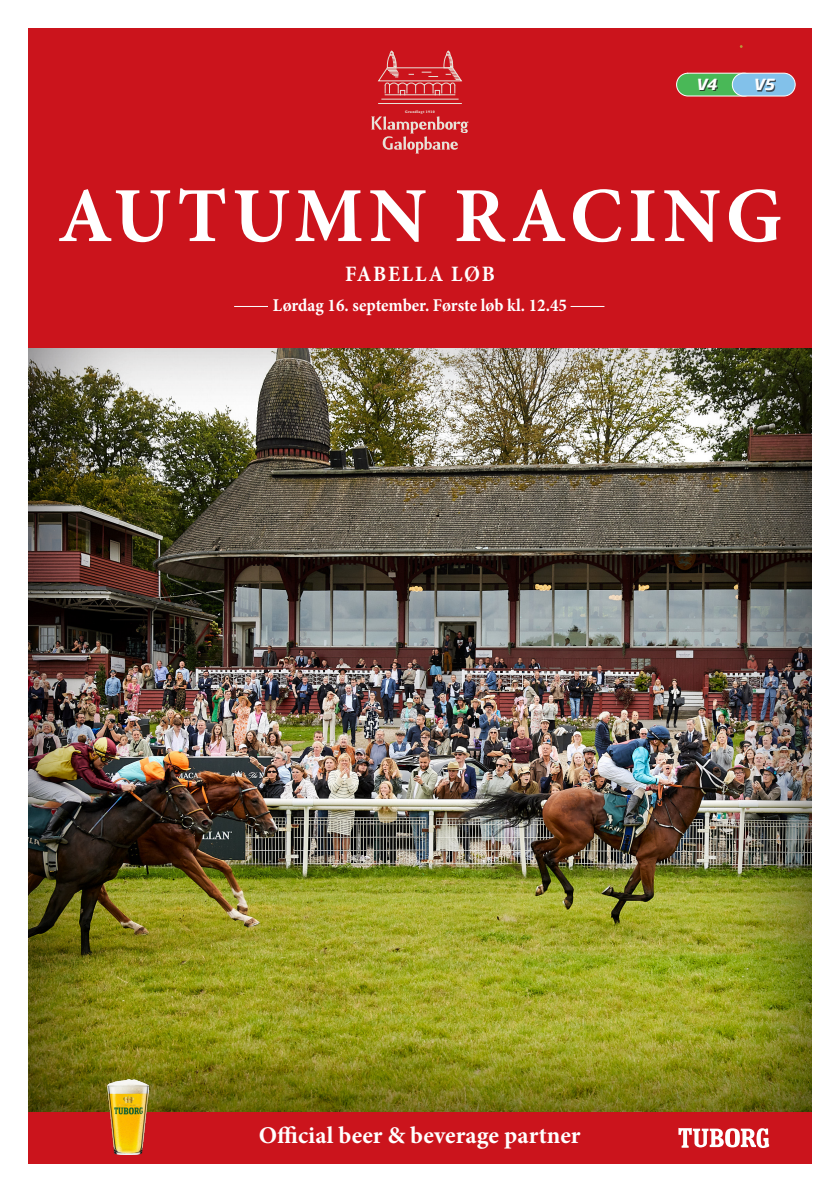
<style>
.page{position:relative;width:840px;height:1191px;background:#fff}
.page>*{position:absolute;margin:0;border:0;box-sizing:border-box;transform-origin:0 0}
.Rubrik{font:700 78px "Minion Pro";letter-spacing:.07em;color:#fff}
.t1{font:700 24px "Minion Pro";color:#fff}
.Rubrik-2{font:700 22px "Minion Pro";letter-spacing:.085em;color:#fff;scale:.94 1}
.Rubrik-3{font:700 18px "Minion Pro";color:#fff;scale:.94 1}
.t2{font:italic 700 15.2px "Soho Gothic Pro";color:#fff}
.t3{font:700 4px "Spinoza Pro";letter-spacing:.08em;color:#e8e2d8}
</style>
<div class="page">
<div style="left:22px;top:294px;width:791px;height:821px;background:#231f20;opacity:.75"></div>
<div style="left:28px;top:28px;width:783px;height:320px;background:#cb141c"></div>
<div style="left:28px;top:1112px;width:783px;height:51px;background:#cb141c"></div>
<hr style="left:381px;top:99px;width:77px;height:1px;background:#e8e2d8">
<hr style="left:378px;top:103px;width:83px;height:1px;background:#e8e2d8">
<svg style="left:371px;top:116px;width:97px;height:37px"></svg>
<svg style="left:377px;top:50px;width:85px;height:45px"></svg>
<svg style="left:678px;top:1128px;width:90px;height:20px"></svg>
<img style="left:108px;top:1079px;width:40px;height:75px">
<hr style="left:234px;top:306px;width:34px;height:1px;background:#fff">
<hr style="left:570px;top:306px;width:34px;height:1px;background:#fff">
<svg style="left:676px;top:72px;width:119px;height:25px;background:#7bae96"></svg>
<div style="left:755px;top:79px;width:20px;height:12px;background:#231f20;opacity:.75"></div>
<p class="t3" style="left:405px;top:110px;width:31px">Grundlagt 1910</p>
<p class="t2" style="left:695px;top:73px;width:23px">V4</p>
<p class="t2" style="left:752px;top:73px;width:23px">V5</p>
<p class="Rubrik" style="left:58px;top:161px;width:725px">AUTUMN RACING</p>
<p class="Rubrik-2" style="left:345px;top:258px;width:161px">FABELLA LØB</p>
<p class="Rubrik-3" style="left:273px;top:292px;width:314px">Lørdag 16. september. Første løb kl. 12.45</p>
<p class="t1" style="left:258px;top:1118px;width:323px">Official beer &amp; beverage partner</p>
</div>
